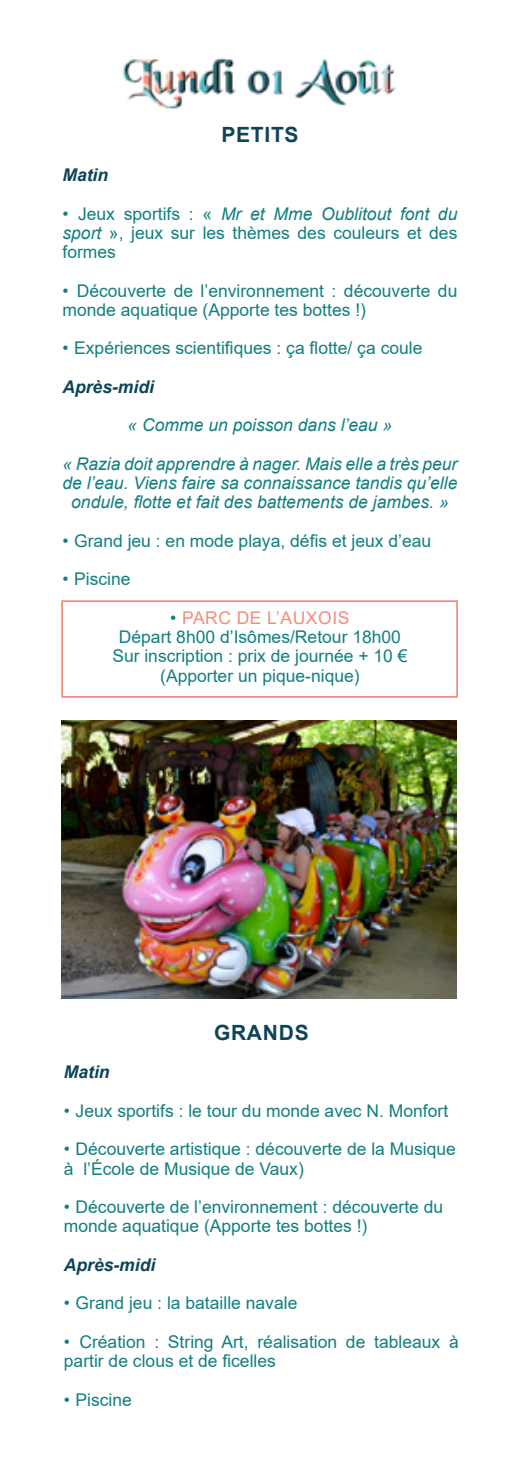
<style>
.page{position:relative;width:521px;height:1474px;background:#fff}
.page>*{position:absolute;margin:0;border:0;box-sizing:border-box;transform-origin:0 0}
.t1{font:700 21px "Arial";letter-spacing:.035em;color:#0e4456}
.t2{font:17.5px/19.2px "Arial";color:#127f7e}
.t3{font:italic 17.5px/19.2px "Arial";color:#127f7e;text-align:center}
.t4{font:italic 700 17.5px "Arial";color:#0e4456}
.t5{font:17.5px "Arial";letter-spacing:.035em;color:#f18d7b}
.s1{font-style:italic}
.s2{color:#127f7e}
</style>
<div class="page">
<div style="left:61px;top:600px;width:397px;height:97px;background:#fff;border:2px solid #f18d7b"></div>
<img style="left:122px;top:57px;width:274px;height:52px">
<img style="left:61px;top:721px;width:396px;height:277px">
<p class="t1" style="left:221px;top:120px;width:79px">PETITS</p>
<p class="t4" style="left:62px;top:163px;width:47px">Matin</p>
<p class="t2" style="left:62px;top:204px;width:396px;text-align:justify">• Jeux sportifs : « <span class="s1">Mr et Mme Oublitout font du sport</span> », jeux sur les thèmes des couleurs et des formes</p>
<p class="t2" style="left:62px;top:281px;width:396px">• Découverte de l’environnement : découverte du monde aquatique (Apporte tes bottes !)</p>
<p class="t2" style="left:62px;top:338px;width:361px">• Expériences scientifiques : ça flotte/ ça coule</p>
<p class="t4" style="left:62px;top:375px;width:93px">Après-midi</p>
<p class="t3" style="left:128px;top:416px;width:266px">« Comme un poisson dans l’eau »</p>
<p class="t3" style="left:62px;top:454px;width:396px">« Razia doit apprendre à nager. Mais elle a très peur de l’eau. Viens faire sa connaissance tandis qu’elle ondule, flotte et fait des battements de jambes. »</p>
<p class="t2" style="left:62px;top:531px;width:370px">• Grand jeu : en mode playa, défis et jeux d’eau</p>
<p class="t2" style="left:62px;top:569px;width:70px">• Piscine</p>
<p class="t5" style="left:170px;top:605px;width:181px"><span class="s2">•</span> PARC DE L’AUXOIS</p>
<p class="t2" style="left:119px;top:627px;width:284px">Départ 8h00 d’Isômes/Retour 18h00</p>
<p class="t2" style="left:112px;top:646px;width:297px">Sur inscription : prix de journée + 10 €</p>
<p class="t2" style="left:160px;top:666px;width:201px">(Apporter un pique-nique)</p>
<p class="t1" style="left:214px;top:1017px;width:96px">GRANDS</p>
<p class="t4" style="left:64px;top:1060px;width:47px">Matin</p>
<p class="t2" style="left:64px;top:1100px;width:386px">• Jeux sportifs : le tour du monde avec N. Monfort</p>
<p class="t2" style="left:64px;top:1139px;width:394px">• Découverte artistique : découverte de la Musique à l’École de Musique de Vaux)</p>
<p class="t2" style="left:64px;top:1197px;width:381px">• Découverte de l’environnement : découverte du monde aquatique (Apporte tes bottes !)</p>
<p class="t4" style="left:64px;top:1252px;width:93px">Après-midi</p>
<p class="t2" style="left:64px;top:1293px;width:235px">• Grand jeu : la bataille navale</p>
<p class="t2" style="left:64px;top:1331px;width:396px">• Création : String Art, réalisation de tableaux à partir de clous et de ficelles</p>
<p class="t2" style="left:64px;top:1389px;width:70px">• Piscine</p>
</div>
